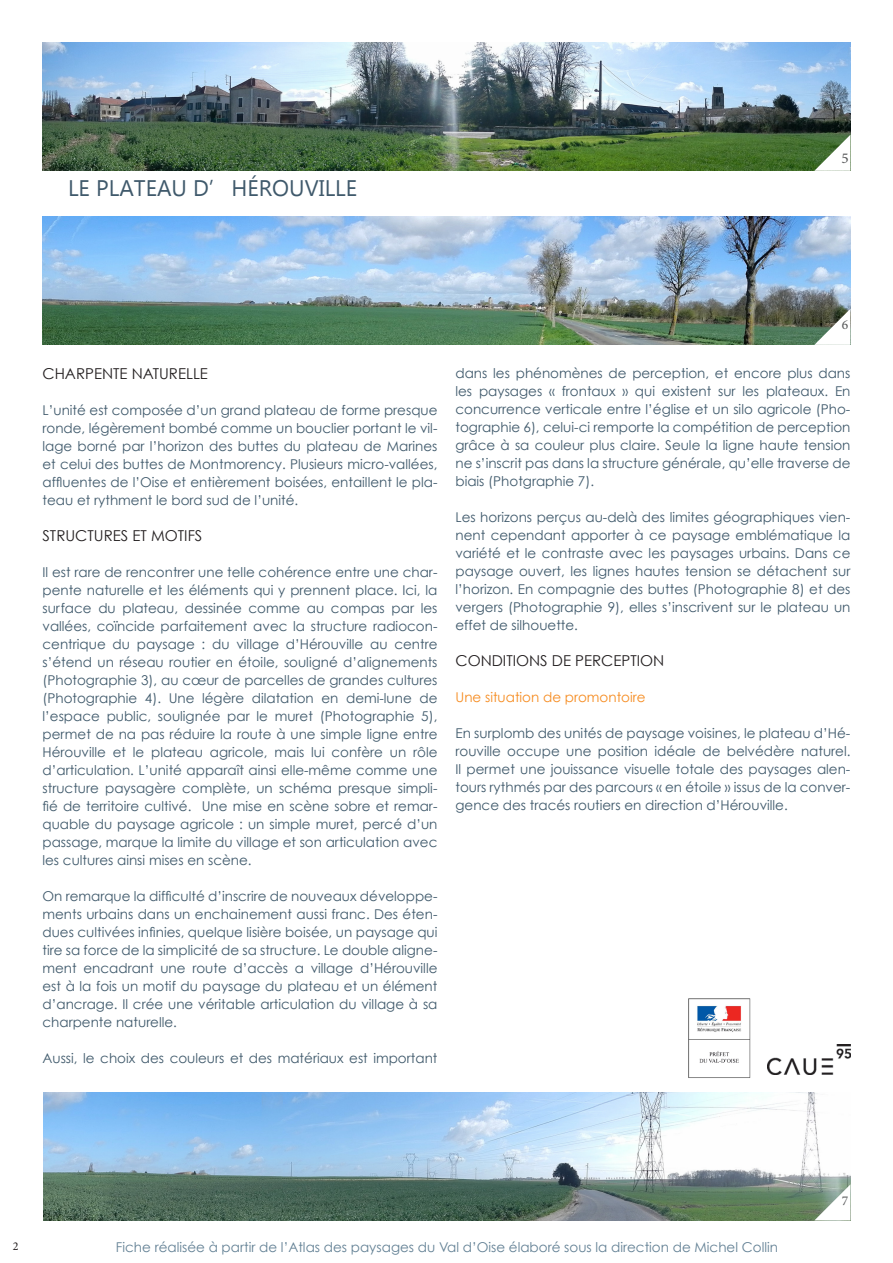
<style>
.page{position:relative;width:893px;height:1263px;background:#fff}
.page>*{position:absolute;margin:0;border:0;box-sizing:border-box;transform-origin:0 0}
.t1{font:22.5px "Microsoft Tai Le";color:#3f596b}
.t2{font:15px "Century Gothic";color:#231f20}
.t3{font:15px "Minion Pro";color:#545557}
.t4{font:13.5px/18px "Century Gothic";color:#3f596b;text-align:justify}
.t5{font:13.5px "Century Gothic";color:#628094}
.t6{font:13.5px "Century Gothic";color:#f68b1f}
.t7{font:13.5px "Minion Pro";color:#545557}
.t8{font:12px "Minion Pro";color:#231f20}
</style>
<div class="page">
<img style="left:767px;top:1044px;width:83px;height:31px">
<img style="left:688px;top:998px;width:63px;height:80px">
<img style="left:43px;top:1092px;width:807px;height:128px">
<img style="left:43px;top:217px;width:807px;height:128px">
<img style="left:43px;top:43px;width:807px;height:128px">
<svg style="left:814px;top:135px;width:36px;height:36px"></svg>
<svg style="left:814px;top:309px;width:36px;height:36px"></svg>
<svg style="left:814px;top:1184px;width:36px;height:36px"></svg>
<p class="t1" style="left:68px;top:175px;width:291px">LE PLATEAU D’HÉROUVILLE</p>
<p class="t3" style="left:841px;top:148px;width:9px">5</p>
<p class="t2" style="left:43px;top:364px;width:167px">CHARPENTE NATURELLE</p>
<p class="t4" style="left:43px;top:401px;width:396px">L’unité est composée d’un grand plateau de forme presque ronde, légèrement bombé comme un bouclier portant le vil&shy;lage borné par l’horizon des buttes du plateau de Marines et celui des buttes de Montmorency. Plusieurs micro-vallées, affluentes de l’Oise et entièrement boisées, entaillent le pla&shy;teau et rythment le bord sud de l’unité.</p>
<p class="t2" style="left:43px;top:526px;width:161px">STRUCTURES ET MOTIFS</p>
<p class="t4" style="left:43px;top:563px;width:396px">Il est rare de rencontrer une telle cohérence entre une char&shy;pente naturelle et les éléments qui y prennent place. Ici, la surface du plateau, dessinée comme au compas par les vallées, coïncide parfaitement avec la structure radiocon&shy;centrique du paysage : du village d’Hérouville au centre s’étend un réseau routier en étoile, souligné d’alignements (Photographie 3), au cœur de parcelles de grandes cultures (Photographie 4). Une légère dilatation en demi-lune de l’espace public, soulignée par le muret (Photographie 5), permet de na pas réduire la route à une simple ligne entre Hérouville et le plateau agricole, mais lui confère un rôle d’articulation. L’unité apparaît ainsi elle-même comme une structure paysagère complète, un schéma presque simpli&shy;fié de territoire cultivé. Une mise en scène sobre et remar&shy;quable du paysage agricole : un simple muret, percé d’un passage, marque la limite du village et son articulation avec les cultures ainsi mises en scène.</p>
<p class="t4" style="left:43px;top:887px;width:396px">On remarque la difficulté d’inscrire de nouveaux développe&shy;ments urbains dans un enchainement aussi franc. Des éten&shy;dues cultivées infinies, quelque lisière boisée, un paysage qui tire sa force de la simplicité de sa structure. Le double aligne&shy;ment encadrant une route d’accès a village d’Hérouville est à la fois un motif du paysage du plateau et un élément d’ancrage. Il crée une véritable articulation du village à sa charpente naturelle.</p>
<p class="t4" style="left:43px;top:1049px;width:396px">Aussi, le choix des couleurs et des matériaux est important</p>
<p class="t7" style="left:842px;top:316px;width:8px">6</p>
<p class="t4" style="left:455px;top:363px;width:396px">dans les phénomènes de perception, et encore plus dans les paysages « frontaux » qui existent sur les plateaux. En concurrence verticale entre l’église et un silo agricole (Pho&shy;tographie 6), celui-ci remporte la compétition de perception grâce à sa couleur plus claire. Seule la ligne haute tension ne s’inscrit pas dans la structure générale, qu’elle traverse de biais (Photgraphie 7).</p>
<p class="t4" style="left:455px;top:507px;width:396px">Les horizons perçus au-delà des limites géographiques vien&shy;nent cependant apporter à ce paysage emblématique la variété et le contraste avec les paysages urbains. Dans ce paysage ouvert, les lignes hautes tension se détachent sur l’horizon. En compagnie des buttes (Photographie 8) et des vergers (Photographie 9), elles s’inscrivent sur le plateau un effet de silhouette.</p>
<p class="t2" style="left:455px;top:651px;width:210px">CONDITIONS DE PERCEPTION</p>
<p class="t6" style="left:455px;top:688px;width:192px">Une situation de promontoire</p>
<p class="t4" style="left:455px;top:723px;width:396px">En surplomb des unités de paysage voisines, le plateau d’Hé&shy;rouville occupe une position idéale de belvédère naturel.<br>Il permet une jouissance visuelle totale des paysages alen&shy;tours rythmés par des parcours « en étoile » issus de la conver&shy;gence des tracés routiers en direction d’Hérouville.</p>
<p class="t8" style="left:13px;top:1238px;width:7px">2</p>
<p class="t5" style="left:116px;top:1239px;width:663px">Fiche réalisée à partir de l’Atlas des paysages du Val d’Oise élaboré sous la direction de Michel Collin</p>
<p class="t7" style="left:842px;top:1191px;width:8px">7</p>
</div>
